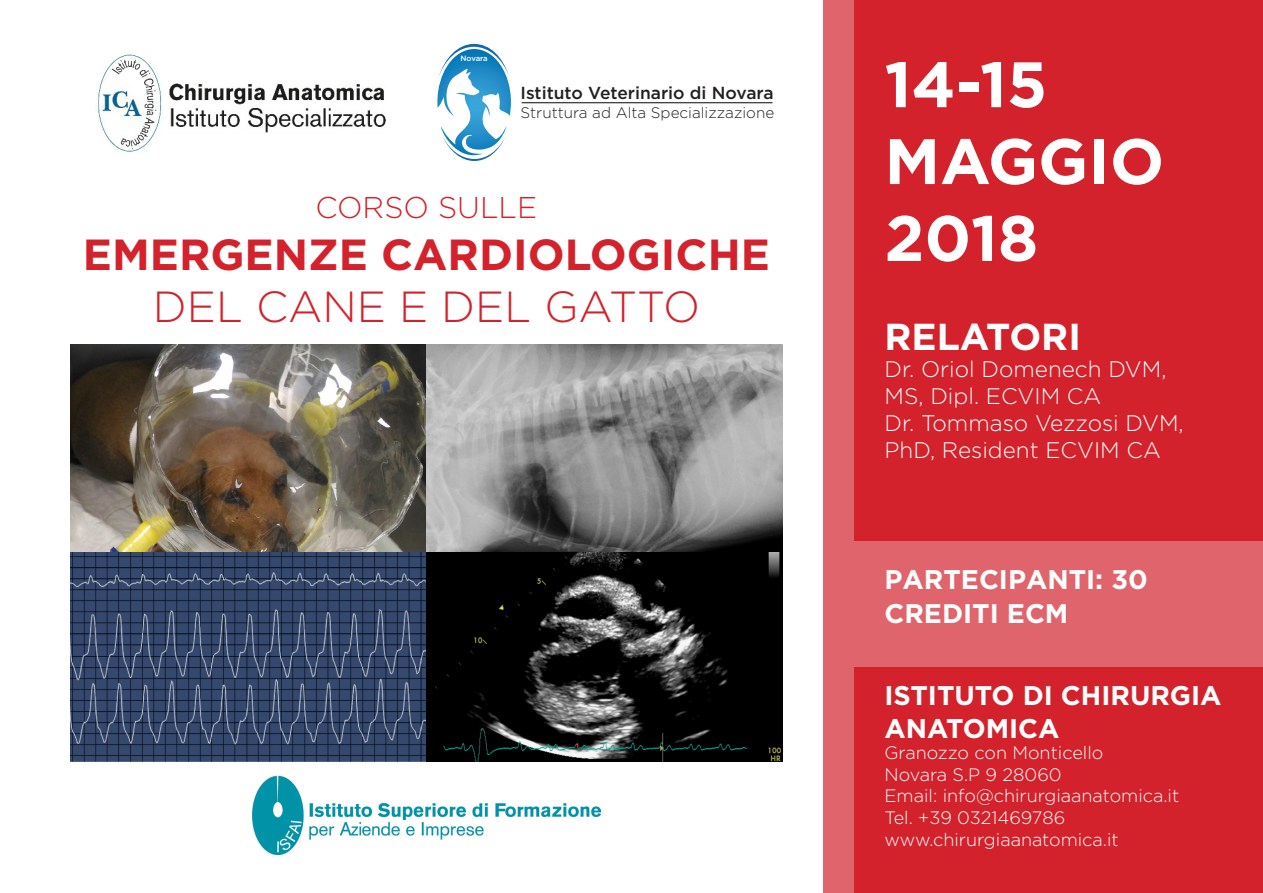
<style>
.page{position:relative;width:1263px;height:893px;background:#fff}
.page>*{position:absolute;margin:0;border:0;box-sizing:border-box;transform-origin:0 0}
.t1{font:700 64.05px "Gotham";color:#fff}
.t2{font:700 43.5px "Gotham";color:#d3222b}
.t3{font:300 43.5px "Gotham";color:#d3222b}
.t4{font:700 37.5px "Gotham";color:#fff}
.t5{font:300 30px "Gotham";color:#d3222b}
.t6{font:700 27px/32.4px "Gotham";color:#fff}
.t7{font:300 22.5px/27px "Gotham";color:#fff}
.t8{font:300 18px "Gotham";color:#fff}
.t9{font:500 17.4px "Gotham";color:#231f20}
.t10{font:300 15.3px "Gotham";color:#231f20}
.t11{font:500 7.65px "Gotham";letter-spacing:-.025em;color:#fff}
</style>
<div class="page">
<div style="left:823px;top:0;width:32px;height:893px;background:#e0646b"></div>
<div style="left:855px;top:0;width:408px;height:541px;background:#d3222b"></div>
<div style="left:855px;top:668px;width:408px;height:225px;background:#d3222b"></div>
<img style="left:252px;top:775px;width:349px;height:80px">
<div style="left:855px;top:541px;width:408px;height:127px;background:#e0646b"></div>
<svg style="left:437px;top:43px;width:74px;height:118px"></svg>
<hr style="left:522px;top:102px;width:250px;height:1px;background:#040503">
<img style="left:97px;top:54px;width:289px;height:99px">
<img style="left:70px;top:344px;width:712px;height:417px">
<p class="t11" style="left:460px;top:54px;width:29px">Novara</p>
<p class="t9" style="left:520px;top:81px;width:254px">Istituto Veterinario di Novara</p>
<p class="t10" style="left:520px;top:103px;width:255px">Struttura ad Alta Specializzazione</p>
<p class="t5" style="left:316px;top:188px;width:223px">CORSO SULLE</p>
<p class="t2" style="left:83px;top:226px;width:688px">EMERGENZE CARDIOLOGICHE</p>
<p class="t3" style="left:153px;top:279px;width:549px">DEL CANE E DEL GATTO</p>
<p class="t1" style="left:884px;top:42px;width:164px">14-15</p>
<p class="t1" style="left:884px;top:119px;width:281px">MAGGIO</p>
<p class="t1" style="left:884px;top:196px;width:155px">2018</p>
<p class="t4" style="left:884px;top:312px;width:198px">RELATORI</p>
<p class="t7" style="left:884px;top:355px;width:283px">Dr. Oriol Domenech DVM,<br>MS, Dipl. ECVIM CA</p>
<p class="t7" style="left:884px;top:409px;width:301px">Dr. Tommaso Vezzosi DVM,</p>
<p class="t7" style="left:884px;top:436px;width:278px">PhD, Resident ECVIM CA</p>
<p class="t6" style="left:884px;top:563px;width:265px">PARTECIPANTI: 30</p>
<p class="t6" style="left:884px;top:597px;width:185px">CREDITI ECM</p>
<p class="t6" style="left:884px;top:679px;width:338px">ISTITUTO DI CHIRURGIA<br>ANATOMICA</p>
<p class="t8" style="left:884px;top:741px;width:220px">Granozzo con Monticello</p>
<p class="t8" style="left:884px;top:763px;width:179px">Novara S.P 9 28060</p>
<p class="t8" style="left:884px;top:785px;width:296px">Email: info@chirurgiaanatomica.it</p>
<p class="t8" style="left:884px;top:806px;width:182px">Tel. +39 0321469786</p>
<p class="t8" style="left:884px;top:828px;width:236px">www.chirurgiaanatomica.it</p>
</div>
